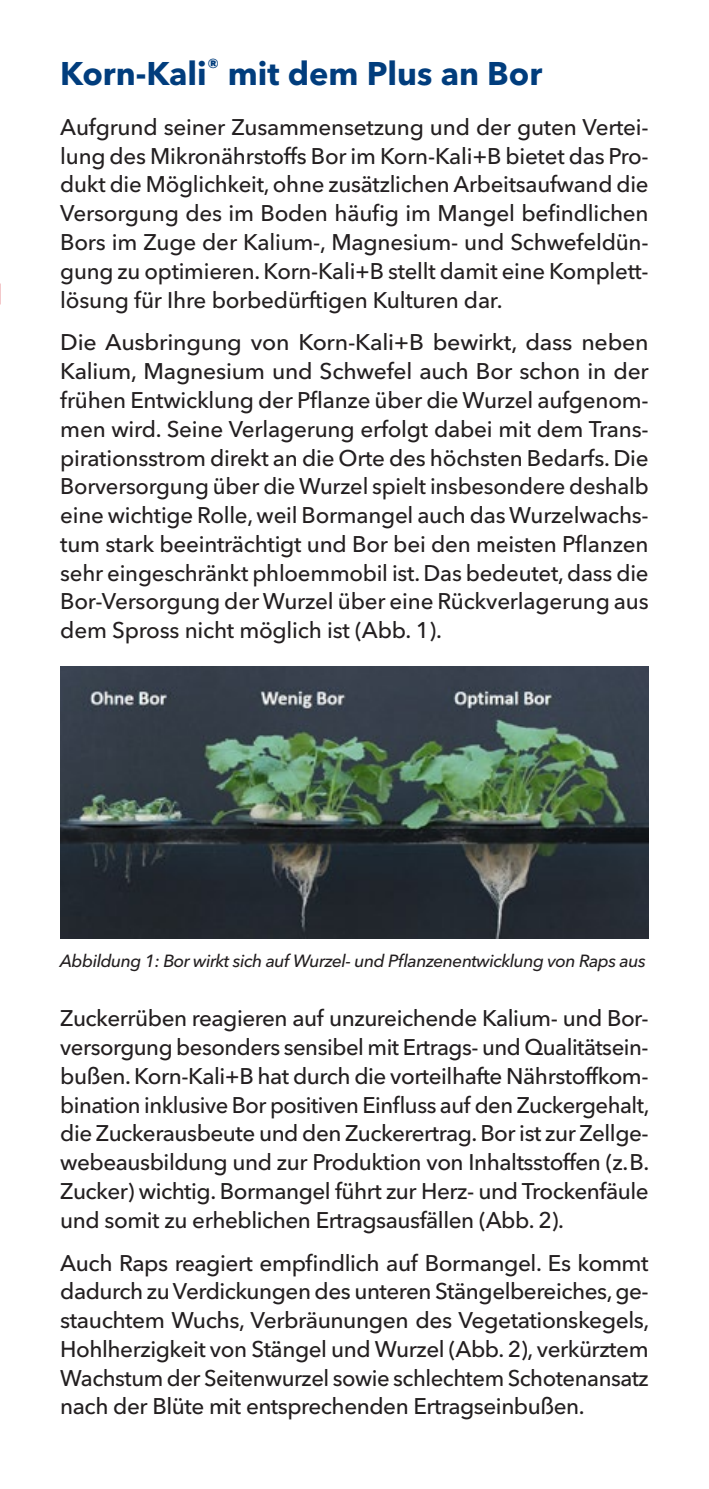
<style>
.page{position:relative;width:709px;height:1489px;background:#fff}
.page>*{position:absolute;margin:0;border:0;box-sizing:border-box;transform-origin:0 0}
.t1{font:700 32.5px "Avenir Next LT Pro";color:#013d7d}
.t2{font:500 22.5px/28.8px "Avenir Next LT Pro";letter-spacing:-.02em;color:#231f20;text-align:justify}
.t3{font:italic 500 17.5px "Avenir Next LT Pro";letter-spacing:-.03em;color:#231f20}
</style>
<div class="page">
<img style="left:60px;top:666px;width:588px;height:272px">
<h1 class="t1" style="left:60px;top:54px;width:483px">Korn-Kali<sup>®</sup> mit dem Plus an Bor</h1>
<p class="t2" style="left:60px;top:113px;width:590px">Aufgrund seiner Zusammensetzung und der guten Vertei&shy;lung des Mikronährstoffs Bor im Korn-Kali+B bietet das Pro&shy;dukt die Möglichkeit, ohne zusätzlichen Arbeitsaufwand die Versorgung des im Boden häufig im Mangel befindlichen Bors im Zuge der Kalium-, Magnesium- und Schwefeldün&shy;gung zu optimieren. Korn-Kali+B stellt damit eine Komplett&shy;lösung für Ihre borbedürftigen Kulturen dar.</p>
<p class="t2" style="left:60px;top:328px;width:590px">Die Ausbringung von Korn-Kali+B bewirkt, dass neben Kalium, Magnesium und Schwefel auch Bor schon in der frühen Entwicklung der Pflanze über die Wurzel aufgenom&shy;men wird. Seine Verlagerung erfolgt dabei mit dem Trans&shy;pirationsstrom direkt an die Orte des höchsten Bedarfs. Die Borversorgung über die Wurzel spielt insbesondere deshalb eine wichtige Rolle, weil Bormangel auch das Wurzelwachs&shy;tum stark beeinträchtigt und Bor bei den meisten Pflanzen sehr eingeschränkt phloemmobil ist. Das bedeutet, dass die Bor-Versorgung der Wurzel über eine Rückverlagerung aus dem Spross nicht möglich ist (Abb. 1).</p>
<p class="t3" style="left:60px;top:950px;width:587px">Abbildung 1: Bor wirkt sich auf Wurzel- und Pflanzenentwicklung von Raps aus</p>
<p class="t2" style="left:60px;top:1003px;width:590px">Zuckerrüben reagieren auf unzureichende Kalium- und Bor&shy;versorgung besonders sensibel mit Ertrags- und Qualitätsein&shy;bußen. Korn-Kali+B hat durch die vorteilhafte Nährstoffkom&shy;bination inklusive Bor positiven Einfluss auf den Zuckergehalt, die Zuckerausbeute und den Zuckerertrag. Bor ist zur Zellge&shy;webeausbildung und zur Produktion von Inhaltsstoffen (z.B.<br>Zucker) wichtig. Bormangel führt zur Herz- und Trockenfäule und somit zu erheblichen Ertragsausfällen (Abb. 2).</p>
<p class="t2" style="left:60px;top:1248px;width:590px">Auch Raps reagiert empfindlich auf Bormangel. Es kommt dadurch zu Verdickungen des unteren Stängelbereiches, ge&shy;stauchtem Wuchs, Verbräunungen des Vegetationskegels, Hohlherzigkeit von Stängel und Wurzel (Abb. 2), verkürztem Wachstum der Seitenwurzel sowie schlechtem Schotenansatz nach der Blüte mit entsprechenden Ertragseinbußen.</p>
</div>
